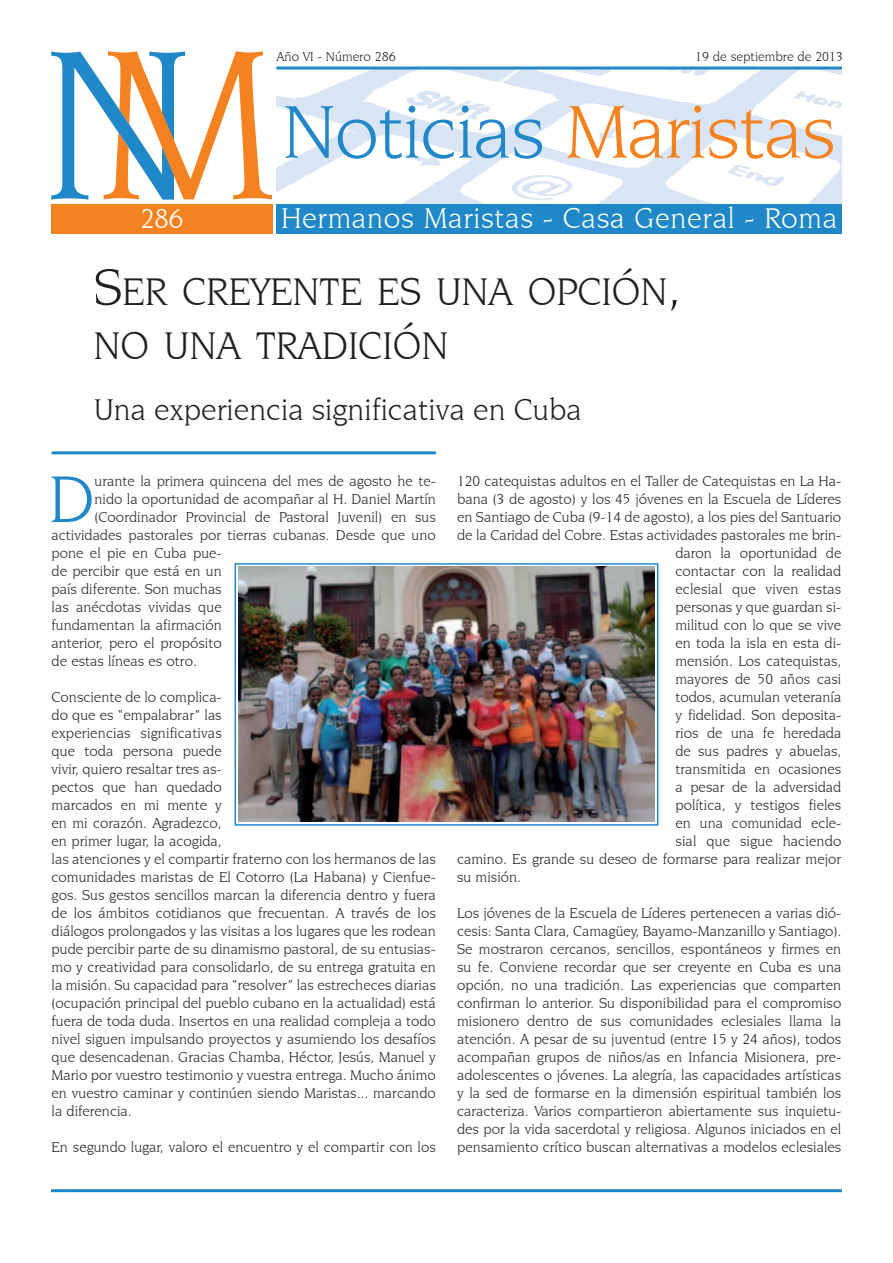
<style>
.page{position:relative;width:893px;height:1263px;background:#fff}
.page>*{position:absolute;margin:0;border:0;box-sizing:border-box;transform-origin:0 0}
.t1{font:79.5px "Novarese IT Cby BT";letter-spacing:-.015em;color:#2088c9}
.t2{font:70.2px "Novarese IT Cby BT";color:#2088c9}
.t3{font:40.5px/54px "Novarese IT Cby BT";color:#231f20}
.t4{font:31.5px "Novarese IT Cby BT";color:#231f20}
.t5{font:30px "Novarese IT Cby BT";letter-spacing:.02em;color:#fff}
.t6{font:28.5px "Novarese IT Cby BT";color:#fff}
.t7{font:15px/18px "Novarese IT Cby BT";color:#231f20}
.t8{font:13.5px "Novarese IT Cby BT";color:#231f20}
.s1{color:#f58220}
.s2{font-size:54px}
</style>
<div class="page">
<img style="left:276px;top:70px;width:566px;height:134px">
<hr style="left:276px;top:67px;width:566px;height:3px;background:#2088c9">
<div style="left:276px;top:204px;width:566px;height:30px;background:#2088c9"></div>
<svg style="left:51px;top:51px;width:221px;height:149px"></svg>
<hr style="left:51px;top:1189px;width:791px;height:3px;background:#2088c9">
<div style="left:51px;top:204px;width:221px;height:30px;background:#f58220"></div>
<hr style="left:52px;top:451px;width:384px;height:3px;background:#2088c9">
<img style="left:238px;top:566px;width:417px;height:256px">
<div style="left:235px;top:563px;width:423px;height:263px;border:2px solid #2088c9"></div>
<p class="t8" style="left:276px;top:49px;width:121px">Año VI - Número 286</p>
<p class="t8" style="left:695px;top:49px;width:149px">19 de septiembre de 2013</p>
<h1 class="t1" style="left:282px;top:85px;width:555px">Noticias <span class="s1">Maristas</span></h1>
<h3 class="t5" style="left:281px;top:201px;width:558px">Hermanos Maristas - Casa General - Roma</h3>
<h3 class="t6" style="left:140px;top:202px;width:45px">286</h3>
<h3 class="t3" style="left:94px;top:264px;width:589px"><span class="s2">S</span>ER CREYENTE ES UNA OPCIÓN<span class="s2">,<br></span>NO UNA TRADICIÓN</h3>
<h3 class="t4" style="left:94px;top:391px;width:489px">Una experiencia significativa en Cuba</h3>
<h2 class="t2" style="left:49px;top:457px;width:47px">D</h2>
<p class="t7" style="left:95px;top:472px;width:343px">urante la primera quincena del mes de agosto he te-</p>
<p class="t7" style="left:95px;top:490px;width:343px">nido la oportunidad de acompañar al H. Daniel Martín</p>
<p class="t7" style="left:95px;top:508px;width:343px">(Coordinador Provincial de Pastoral Juvenil) en sus</p>
<p class="t7" style="left:52px;top:526px;width:386px">actividades pastorales por tierras cubanas. Desde que uno</p>
<p class="t7" style="left:52px;top:544px;width:172px">pone el pie en Cuba pue-</p>
<p class="t7" style="left:52px;top:562px;width:172px">de percibir que está en un</p>
<p class="t7" style="left:52px;top:580px;width:172px">país diferente. Son muchas</p>
<p class="t7" style="left:52px;top:598px;width:172px">las anécdotas vividas que</p>
<p class="t7" style="left:52px;top:616px;width:172px">fundamentan la afirmación</p>
<p class="t7" style="left:52px;top:634px;width:172px">anterior, pero el propósito</p>
<p class="t7" style="left:52px;top:652px;width:147px">de estas líneas es otro.</p>
<p class="t7" style="left:52px;top:688px;width:386px">Consciente de lo complica-<br>do que es “empalabrar” las<br>experiencias significativas<br>que toda persona puede<br>vivir, quiero resaltar tres as-<br>pectos que han quedado<br>marcados en mi mente y<br>en mi corazón. Agradezco,<br>en primer lugar, la acogida,<br>las atenciones y el compartir fraterno con los hermanos de las comunidades maristas de El Cotorro (La Habana) y Cienfue&shy;gos. Sus gestos sencillos marcan la diferencia dentro y fuera de los ámbitos cotidianos que frecuentan. A través de los diálogos prolongados y las visitas a los lugares que les rodean pude percibir parte de su dinamismo pastoral, de su entusias&shy;mo y creatividad para consolidarlo, de su entrega gratuita en la misión. Su capacidad para “resolver” las estrecheces diarias (ocupación principal del pueblo cubano en la actualidad) está fuera de toda duda. Insertos en una realidad compleja a todo nivel siguen impulsando proyectos y asumiendo los desafíos que desencadenan. Gracias Chamba, Héctor, Jesús, Manuel y Mario por vuestro testimonio y vuestra entrega. Mucho ánimo en vuestro caminar y continúen siendo Maristas... marcando la diferencia.</p>
<p class="t7" style="left:52px;top:1138px;width:386px">En segundo lugar, valoro el encuentro y el compartir con los</p>
<p class="t7" style="left:457px;top:472px;width:386px">120 catequistas adultos en el Taller de Catequistas en La Ha-</p>
<p class="t7" style="left:457px;top:490px;width:386px">bana (3 de agosto) y los 45 jóvenes en la Escuela de Líderes</p>
<p class="t7" style="left:457px;top:508px;width:386px">en Santiago de Cuba (9-14 de agosto), a los pies del Santuario</p>
<p class="t7" style="left:457px;top:526px;width:386px">de la Caridad del Cobre. Estas actividades pastorales me brin-</p>
<p class="t7" style="left:675px;top:544px;width:167px">daron la oportunidad de</p>
<p class="t7" style="left:675px;top:562px;width:167px">contactar con la realidad</p>
<p class="t7" style="left:675px;top:580px;width:167px">eclesial que viven estas</p>
<p class="t7" style="left:675px;top:598px;width:167px">personas y que guardan si-</p>
<p class="t7" style="left:675px;top:616px;width:167px">militud con lo que se vive</p>
<p class="t7" style="left:675px;top:634px;width:167px">en toda la isla en esta di-</p>
<p class="t7" style="left:675px;top:652px;width:167px">mensión. Los catequistas,</p>
<p class="t7" style="left:675px;top:670px;width:167px">mayores de 50 años casi</p>
<p class="t7" style="left:675px;top:688px;width:167px">todos, acumulan veteranía</p>
<p class="t7" style="left:675px;top:706px;width:167px">y fidelidad. Son deposita-</p>
<p class="t7" style="left:675px;top:724px;width:167px">rios de una fe heredada</p>
<p class="t7" style="left:675px;top:742px;width:167px">de sus padres y abuelas,</p>
<p class="t7" style="left:675px;top:760px;width:167px">transmitida en ocasiones</p>
<p class="t7" style="left:675px;top:778px;width:167px">a pesar de la adversidad</p>
<p class="t7" style="left:675px;top:796px;width:167px">política, y testigos fieles</p>
<p class="t7" style="left:675px;top:814px;width:167px">en una comunidad ecle-</p>
<p class="t7" style="left:675px;top:832px;width:167px">sial que sigue haciendo</p>
<p class="t7" style="left:457px;top:850px;width:386px">camino. Es grande su deseo de formarse para realizar mejor</p>
<p class="t7" style="left:457px;top:868px;width:65px">su misión.</p>
<p class="t7" style="left:457px;top:904px;width:386px;text-align:justify">Los jóvenes de la Escuela de Líderes pertenecen a varias dió&shy;cesis: Santa Clara, Camagüey, Bayamo-Manzanillo y Santiago).<br>Se mostraron cercanos, sencillos, espontáneos y firmes en su fe. Conviene recordar que ser creyente en Cuba es una opción, no una tradición. Las experiencias que comparten confirman lo anterior. Su disponibilidad para el compromiso misionero dentro de sus comunidades eclesiales llama la atención. A pesar de su juventud (entre 15 y 24 años), todos acompañan grupos de niños/as en Infancia Misionera, pre&shy;adolescentes o jóvenes. La alegría, las capacidades artísticas y la sed de formarse en la dimensión espiritual también los caracteriza. Varios compartieron abiertamente sus inquietu&shy;des por la vida sacerdotal y religiosa. Algunos iniciados en el pensamiento crítico buscan alternativas a modelos eclesiales</p>
</div>
